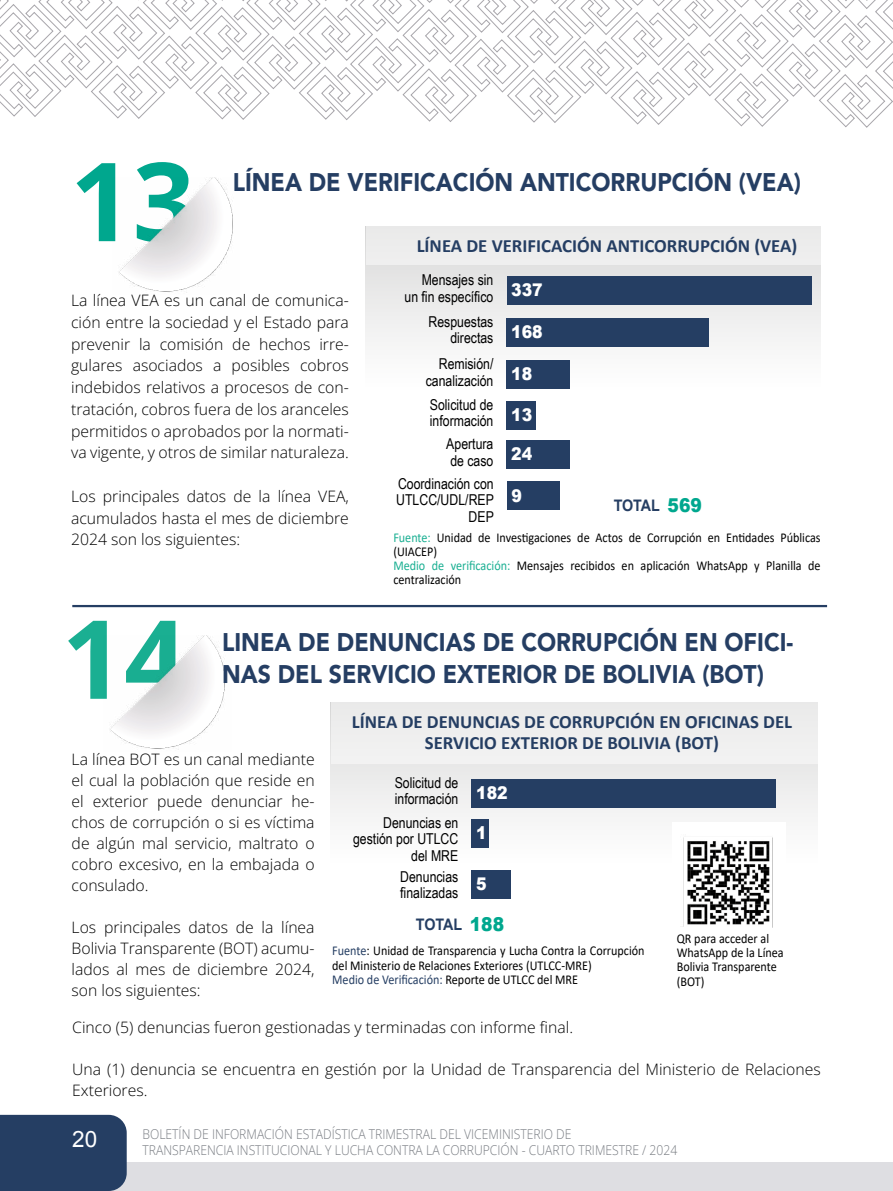
<style>
.page{position:relative;width:893px;height:1191px;background:#fff}
.page>*{position:absolute;margin:0;border:0;box-sizing:border-box;transform-origin:0 0}
.t1{font:700 109.2px "Open Sans";color:#00a78e}
.t2{font:700 109.2px "Open Sans";color:#1aaf92}
.t3{font:900 25.5px/31.5px "Avenir";color:#253e63;scale:.9 1}
.t4{font:22.5px "Arial";color:#fff}
.t5{font:700 18.75px/21px "Calibri";color:#253e63;text-align:center}
.t6{font:900 17.55px "Arial";color:#fff;scale:.9 1}
.t7{font:700 15.9px "Arial";letter-spacing:-.01em;color:#253e63;scale:.9 1}
.t8{font:300 15.75px/21px "Open Sans";color:#000;text-align:justify}
.t9{font:15px/16.5px "Arial Narrow";color:#000;text-align:right}
.t10{font:13.5px/14.2px "Calibri";color:#000;scale:.9 1}
.t11{font:300 13.5px/16.5px "Open Sans";color:#767a80;scale:.9 1}
.s1{color:#1aaf92}
.s2{font-weight:900;font-size:19.05px;color:#00a78e}
.s3{color:#253e63}
</style>
<div class="page">
<div style="left:0;top:1162px;width:893px;height:28px;background:#dedee2"></div>
<div style="left:0;top:1114px;width:127px;height:77px;background:#253e63"></div>
<svg style="left:0;top:0;width:875px;height:128px"></svg>
<svg style="left:875px;top:0;width:18px;height:120px"></svg>
<img style="left:119px;top:178px;width:114px;height:115px">
<svg style="left:366px;top:264px;width:455px;height:145px"></svg>
<div style="left:366px;top:226px;width:455px;height:38px;background:#ececec"></div>
<div style="left:507px;top:276px;width:304px;height:29px;background:#253e63"></div>
<div style="left:507px;top:318px;width:202px;height:29px;background:#253e63"></div>
<div style="left:507px;top:360px;width:63px;height:29px;background:#253e63"></div>
<div style="left:507px;top:440px;width:63px;height:29px;background:#253e63"></div>
<div style="left:507px;top:401px;width:29px;height:29px;background:#253e63"></div>
<div style="left:507px;top:480px;width:52px;height:29px;background:#253e63"></div>
<img style="left:110px;top:635px;width:115px;height:115px">
<div style="left:331px;top:702px;width:486px;height:183px;background:linear-gradient(to right,#f8f8f7,#f2f2f2)"></div>
<div style="left:331px;top:702px;width:486px;height:62px;background:#eee"></div>
<div style="left:471px;top:778px;width:305px;height:29px;background:#253e63"></div>
<div style="left:471px;top:818px;width:18px;height:29px;background:#253e63"></div>
<div style="left:471px;top:869px;width:40px;height:29px;background:#253e63"></div>
<hr style="left:72px;top:605px;width:755px;height:2px;background:#253e63">
<div style="left:672px;top:822px;width:114px;height:165px;background:#fff"></div>
<img style="left:683px;top:837px;width:90px;height:90px">
<h1 class="t1" style="left:70px;top:124px;width:126px">13</h1>
<h2 class="t3" style="left:233px;top:166px;width:633px">LÍNEA DE VERIFICACIÓN ANTICORRUPCIÓN (VEA)</h2>
<p class="t5" style="left:417px;top:235px;width:382px">LÍNEA DE VERIFICACIÓN ANTICORRUPCIÓN (VEA)</p>
<p class="t8" style="left:71px;top:289px;width:279px;line-height:21.8px">La línea VEA es un canal de comunica&shy;ción entre la sociedad y el Estado para prevenir la comisión de hechos irre&shy;gulares asociados a posibles cobros indebidos relativos a procesos de con&shy;tratación, cobros fuera de los aranceles permitidos o aprobados por la normati&shy;va vigente, y otros de similar naturaleza.</p>
<p class="t8" style="left:71px;top:485px;width:279px;line-height:21.8px">Los principales datos de la línea VEA, acumulados hasta el mes de diciembre 2024 son los siguientes:</p>
<p class="t9" style="left:405px;top:271px;width:90px">Mensajes sin un fin específico</p>
<p class="t9" style="left:428px;top:313px;width:66px">Respuestas directas</p>
<p class="t9" style="left:426px;top:355px;width:69px">Remisión/ canalización</p>
<p class="t9" style="left:430px;top:396px;width:65px;text-align:left">Solicitud de información</p>
<p class="t9" style="left:446px;top:435px;width:49px;text-align:left">Apertura de caso</p>
<p class="t6" style="left:511px;top:277px;width:37px">337</p>
<p class="t6" style="left:511px;top:319px;width:37px">168</p>
<p class="t6" style="left:511px;top:361px;width:25px">18</p>
<p class="t6" style="left:511px;top:402px;width:25px">13</p>
<p class="t6" style="left:511px;top:441px;width:25px">24</p>
<p class="t9" style="left:396px;top:475px;width:99px">Coordinación con<br>UTLCC/UDL/REP<br>DEP</p>
<p class="t6" style="left:512px;top:483px;width:13px">9</p>
<p class="t10" style="left:393px;top:529px;width:476px"><span class="s1">Fuente:</span> Unidad de Investigaciones de Actos de Corrupción en Entidades Públicas (UIACEP)<br><span class="s1">Medio de verificación:</span> Mensajes recibidos en aplicación WhatsApp y Planilla de centralización</p>
<p class="t7" style="left:614px;top:495px;width:100px">TOTAL <span class="s2">569</span></p>
<h1 class="t2" style="left:62px;top:582px;width:126px">14</h1>
<h2 class="t3" style="left:222px;top:626px;width:636px">LINEA DE DENUNCIAS DE CORRUPCIÓN EN OFICI-<br>NAS DEL SERVICIO EXTERIOR DE BOLIVIA (BOT)</h2>
<p class="t5" style="left:352px;top:710px;width:442px">LÍNEA DE DENUNCIAS DE CORRUPCIÓN EN OFICINAS DEL<br>SERVICIO EXTERIOR DE BOLIVIA (BOT)</p>
<p class="t8" style="left:72px;top:748px;width:245px">La línea BOT es un canal mediante el cual la población que reside en el exterior puede denunciar he&shy;chos de corrupción o si es víctima de algún mal servicio, maltrato o cobro excesivo, en la embajada o consulado.</p>
<p class="t8" style="left:72px;top:916px;width:245px">Los principales datos de la línea Bolivia Transparente (BOT) acumu&shy;lados al mes de diciembre 2024, son los siguientes:</p>
<p class="t8" style="left:72px;top:1016px;width:502px">Cinco (5) denuncias fueron gestionadas y terminadas con informe final.</p>
<p class="t8" style="left:72px;top:1058px;width:750px">Una (1) denuncia se encuentra en gestión por la Unidad de Transparencia del Ministerio de Relaciones<br>Exteriores.</p>
<p class="t9" style="left:395px;top:773px;width:65px;text-align:left">Solicitud de información</p>
<p class="t9" style="left:353px;top:813px;width:107px">Denuncias en gestión por UTLCC del MRE</p>
<p class="t9" style="left:400px;top:867px;width:60px;text-align:left">Denuncias finalizadas</p>
<p class="t6" style="left:476px;top:780px;width:37px">182</p>
<p class="t6" style="left:476px;top:820px;width:13px">1</p>
<p class="t6" style="left:476px;top:871px;width:13px">5</p>
<p class="t7" style="left:416px;top:914px;width:100px">TOTAL <span class="s2">188</span></p>
<p class="t10" style="left:677px;top:931px;width:120px">QR para acceder al<br>WhatsApp de la Línea<br>Bolivia Transparente (BOT)</p>
<p class="t10" style="left:332px;top:943px;width:349px"><span class="s3">Fuente</span>: Unidad de Transparencia y Lucha Contra la Corrupción del Ministerio de Relaciones Exteriores (UTLCC-MRE)<br><span class="s3">Medio de Verificación:</span> Reporte de UTLCC del MRE</p>
<h3 class="t4" style="left:72px;top:1124px;width:27px">20</h3>
<p class="t11" style="left:142px;top:1125px;width:596px">BOLETÍN DE INFORMACIÓN ESTADÍSTICA TRIMESTRAL DEL VICEMINISTERIO DE<br>TRANSPARENCIA INSTITUCIONAL Y LUCHA CONTRA LA CORRUPCIÓN - CUARTO TRIMESTRE / 2024</p>
</div>
